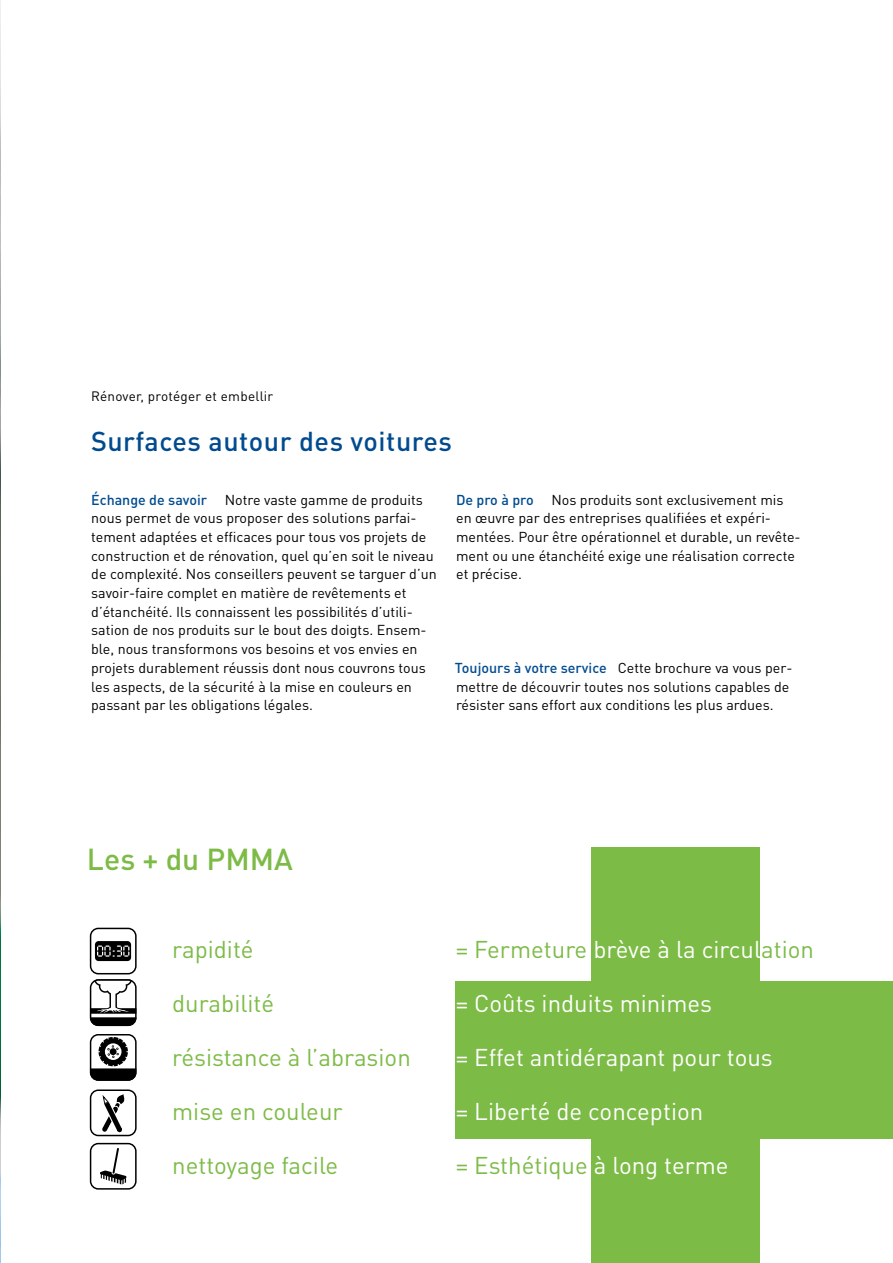
<style>
.page{position:relative;width:893px;height:1263px;background:#fff}
.page>*{position:absolute;margin:0;border:0;box-sizing:border-box;transform-origin:0 0}
.t1{font:500 30px "DIN Pro";color:#7dbb47}
.t2{font:500 27px "DIN Pro";letter-spacing:.02em;color:#004b8f}
.t3{font:24px "DIN Pro";color:#7dbb47}
.t4{font:24px "DIN Pro";color:#fff}
.t5{font:14.25px/18.8px "DIN Pro";color:#000}
.t6{font:13.5px "DIN Pro";letter-spacing:.02em;color:#000}
.s1{font-weight:500;color:#004b8f}
.s2{color:#fff}
</style>
<div class="page">
<div style="left:591px;top:847px;width:169px;height:416px;background:#7dbb47"></div>
<div style="left:456px;top:981px;width:437px;height:157px;background:#7dbb47"></div>
<img style="left:0;top:0;width:1px;height:1263px">
<svg style="left:90px;top:928px;width:47px;height:98px"></svg>
<svg style="left:90px;top:1034px;width:47px;height:47px"></svg>
<svg style="left:90px;top:1089px;width:47px;height:48px"></svg>
<svg style="left:90px;top:1143px;width:47px;height:46px"></svg>
<p class="t6" style="left:91px;top:387px;width:184px">Rénover, protéger et embellir</p>
<h2 class="t2" style="left:91px;top:423px;width:362px">Surfaces autour des voitures</h2>
<p class="t5" style="left:91px;top:489px;width:347px"><span class="s1">Échange de savoir</span> Notre vaste gamme de produits nous permet de vous proposer des solutions parfai&shy;tement adaptées et efficaces pour tous vos projets de construction et de rénovation, quel qu’en soit le niveau de complexité. Nos conseillers peuvent se targuer d’un savoir-faire complet en matière de revêtements et d’étanchéité. Ils connaissent les possibilités d’utili&shy;sation de nos produits sur le bout des doigts. Ensem&shy;ble, nous transformons vos besoins et vos envies en projets durablement réussis dont nous couvrons tous les aspects, de la sécurité à la mise en couleurs en passant par les obligations légales.</p>
<p class="t5" style="left:456px;top:489px;width:346px"><span class="s1">De pro à pro</span> Nos produits sont exclusivement mis en œuvre par des entreprises qualifiées et expéri&shy;mentées. Pour être opérationnel et durable, un revête&shy;ment ou une étanchéité exige une réalisation correcte et précise.</p>
<p class="t5" style="left:455px;top:658px;width:339px"><span class="s1">Toujours à votre service</span> Cette brochure va vous per&shy;mettre de découvrir toutes nos solutions capables de résister sans effort aux conditions les plus ardues.</p>
<h1 class="t1" style="left:87px;top:839px;width:207px">Les + du PMMA</h1>
<h3 class="t3" style="left:172px;top:933px;width:83px">rapidité</h3>
<h3 class="t3" style="left:456px;top:933px;width:360px">= Fermeture <span class="s2">brève à la circul</span>ation</h3>
<h3 class="t3" style="left:172px;top:987px;width:103px">durabilité</h3>
<h3 class="t4" style="left:456px;top:987px;width:258px">= Coûts induits minimes</h3>
<h3 class="t3" style="left:172px;top:1041px;width:240px">résistance à l’abrasion</h3>
<h3 class="t4" style="left:456px;top:1041px;width:319px">= Effet antidérapant pour tous</h3>
<h3 class="t3" style="left:172px;top:1095px;width:172px">mise en couleur</h3>
<h3 class="t4" style="left:456px;top:1095px;width:249px">= Liberté de conception</h3>
<h3 class="t3" style="left:172px;top:1149px;width:168px">nettoyage facile</h3>
<h3 class="t3" style="left:456px;top:1149px;width:274px">= Esthétique <span class="s2">à long terme</span></h3>
</div>
